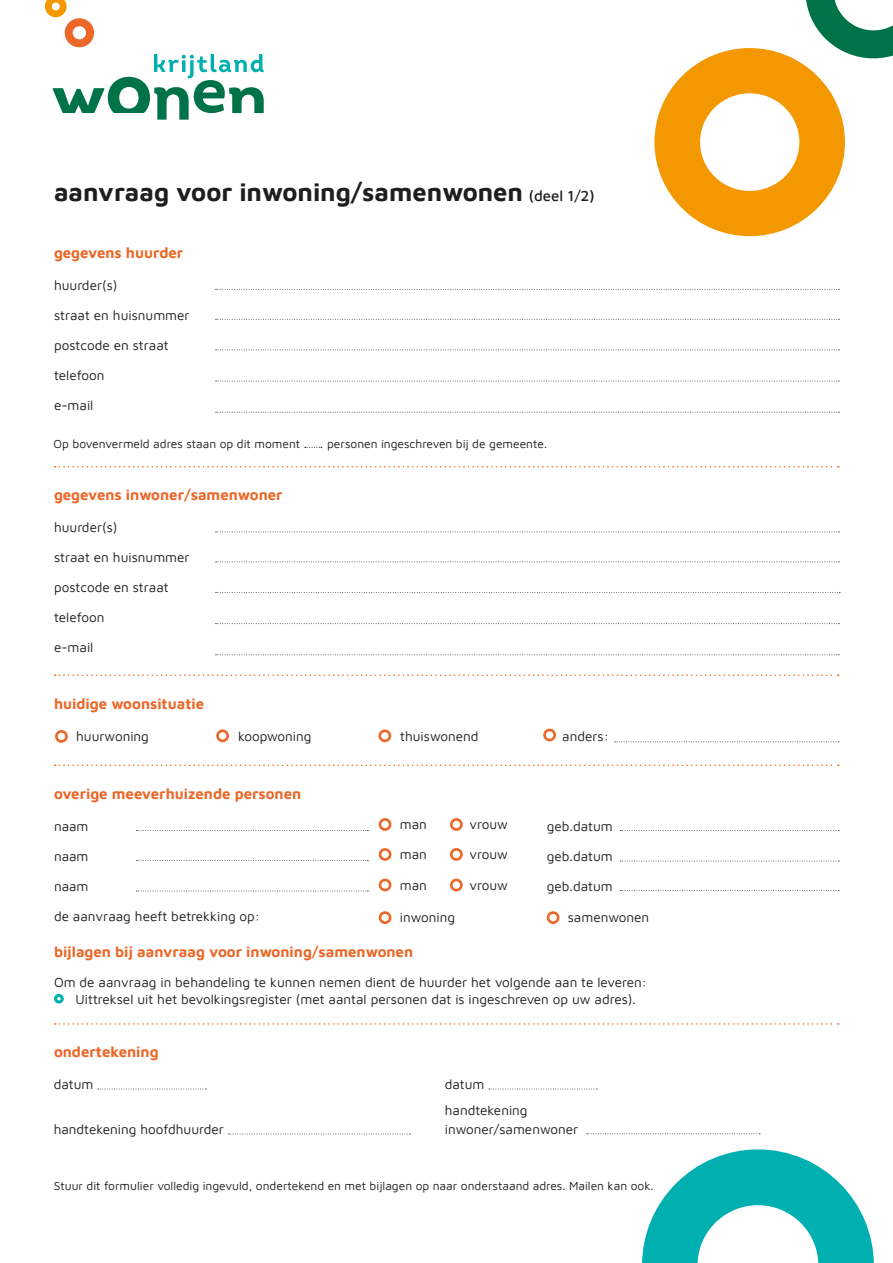
<style>
.page{position:relative;width:893px;height:1263px;background:#fff}
.page>*{position:absolute;margin:0;border:0;box-sizing:border-box;transform-origin:0 0}
.t1{font:700 25.5px "Maven Pro";color:#1e1e1b}
.t2{font:700 15px "Maven Pro";color:#ec6728}
.t3{font:13.5px/16.5px "Maven Pro";color:#1e1e1b}
.t4{font:12px "Maven Pro";color:#1e1e1b}
.s1{font-weight:500;font-size:15px}
</style>
<div class="page">
<svg style="left:98px;top:1089px;width:108px;height:1px"></svg>
<svg style="left:228px;top:1134px;width:182px;height:1px"></svg>
<svg style="left:642px;top:1149px;width:232px;height:114px"></svg>
<svg style="left:53px;top:54px;width:211px;height:66px"></svg>
<svg style="left:45px;top:0;width:49px;height:47px"></svg>
<svg style="left:654px;top:0;width:239px;height:236px"></svg>
<svg style="left:216px;top:289px;width:623px;height:1px"></svg>
<svg style="left:216px;top:349px;width:624px;height:1px"></svg>
<svg style="left:216px;top:381px;width:623px;height:1px"></svg>
<svg style="left:216px;top:412px;width:623px;height:1px"></svg>
<svg style="left:216px;top:319px;width:623px;height:1px"></svg>
<svg style="left:55px;top:730px;width:13px;height:13px"></svg>
<svg style="left:216px;top:729px;width:13px;height:13px"></svg>
<svg style="left:378px;top:729px;width:13px;height:13px"></svg>
<svg style="left:543px;top:729px;width:13px;height:12px"></svg>
<svg style="left:614px;top:741px;width:225px;height:1px"></svg>
<svg style="left:305px;top:447px;width:17px;height:1px"></svg>
<svg style="left:136px;top:830px;width:232px;height:1px"></svg>
<svg style="left:136px;top:891px;width:232px;height:1px"></svg>
<svg style="left:620px;top:861px;width:219px;height:1px"></svg>
<svg style="left:620px;top:890px;width:219px;height:1px"></svg>
<svg style="left:136px;top:860px;width:232px;height:1px"></svg>
<svg style="left:620px;top:830px;width:219px;height:1px"></svg>
<svg style="left:379px;top:818px;width:12px;height:13px"></svg>
<svg style="left:450px;top:818px;width:13px;height:13px"></svg>
<svg style="left:379px;top:848px;width:12px;height:13px"></svg>
<svg style="left:450px;top:848px;width:13px;height:13px"></svg>
<svg style="left:379px;top:879px;width:12px;height:12px"></svg>
<svg style="left:450px;top:879px;width:13px;height:12px"></svg>
<svg style="left:379px;top:911px;width:12px;height:13px"></svg>
<svg style="left:547px;top:911px;width:12px;height:13px"></svg>
<svg style="left:55px;top:466px;width:784px;height:1px"></svg>
<svg style="left:55px;top:674px;width:784px;height:2px"></svg>
<svg style="left:55px;top:764px;width:784px;height:2px"></svg>
<svg style="left:55px;top:1023px;width:784px;height:2px"></svg>
<svg style="left:54px;top:994px;width:10px;height:9px"></svg>
<svg style="left:586px;top:1133px;width:174px;height:1px"></svg>
<svg style="left:489px;top:1089px;width:108px;height:1px"></svg>
<svg style="left:216px;top:531px;width:623px;height:1px"></svg>
<svg style="left:216px;top:592px;width:624px;height:1px"></svg>
<svg style="left:216px;top:623px;width:623px;height:1px"></svg>
<svg style="left:216px;top:654px;width:623px;height:1px"></svg>
<svg style="left:216px;top:561px;width:623px;height:1px"></svg>
<h1 class="t1" style="left:54px;top:175px;width:542px">aanvraag voor inwoning/samenwonen <span class="s1">(deel 1/2)</span></h1>
<p class="t2" style="left:54px;top:242px;width:131px">gegevens huurder</p>
<p class="t3" style="left:54px;top:276px;width:65px">huurder(s)</p>
<p class="t3" style="left:54px;top:306px;width:137px">straat en huisnummer</p>
<p class="t3" style="left:54px;top:336px;width:116px">postcode en straat</p>
<p class="t3" style="left:54px;top:366px;width:52px">telefoon</p>
<p class="t3" style="left:54px;top:396px;width:41px">e-mail</p>
<p class="t4" style="left:54px;top:435px;width:248px">Op bovenvermeld adres staan op dit moment</p>
<p class="t4" style="left:327px;top:435px;width:222px">personen ingeschreven bij de gemeente.</p>
<p class="t2" style="left:54px;top:485px;width:230px">gegevens inwoner/samenwoner</p>
<p class="t3" style="left:54px;top:518px;width:65px">huurder(s)</p>
<p class="t3" style="left:54px;top:548px;width:137px">straat en huisnummer</p>
<p class="t3" style="left:54px;top:578px;width:116px">postcode en straat</p>
<p class="t3" style="left:54px;top:608px;width:52px">telefoon</p>
<p class="t3" style="left:54px;top:638px;width:41px">e-mail</p>
<p class="t2" style="left:54px;top:693px;width:152px">huidige woonsituatie</p>
<p class="t3" style="left:76px;top:727px;width:74px">huurwoning</p>
<p class="t3" style="left:238px;top:727px;width:75px">koopwoning</p>
<p class="t3" style="left:400px;top:727px;width:80px">thuiswonend</p>
<p class="t3" style="left:562px;top:727px;width:48px">anders:</p>
<p class="t2" style="left:54px;top:783px;width:249px">overige meeverhuizende personen</p>
<p class="t3" style="left:547px;top:817px;width:68px">geb.datum</p>
<p class="t3" style="left:547px;top:847px;width:68px">geb.datum</p>
<p class="t3" style="left:547px;top:877px;width:68px">geb.datum</p>
<p class="t3" style="left:400px;top:815px;width:29px">man</p>
<p class="t3" style="left:469px;top:815px;width:40px">vrouw</p>
<p class="t3" style="left:400px;top:845px;width:29px">man</p>
<p class="t3" style="left:469px;top:845px;width:40px">vrouw</p>
<p class="t3" style="left:400px;top:876px;width:29px">man</p>
<p class="t3" style="left:469px;top:876px;width:40px">vrouw</p>
<p class="t3" style="left:400px;top:908px;width:57px">inwoning</p>
<p class="t3" style="left:568px;top:908px;width:83px">samenwonen</p>
<p class="t2" style="left:54px;top:941px;width:361px">bijlagen bij aanvraag voor inwoning/samenwonen</p>
<p class="t3" style="left:76px;top:973px;width:573px;text-indent:-22px">Om de aanvraag in behandeling te kunnen nemen dient de huurder het volgende aan te leveren:<br>Uittreksel uit het bevolkingsregister (met aantal personen dat is ingeschreven op uw adres).</p>
<p class="t3" style="left:54px;top:817px;width:36px">naam</p>
<p class="t3" style="left:54px;top:847px;width:36px">naam</p>
<p class="t3" style="left:54px;top:877px;width:36px">naam</p>
<p class="t3" style="left:54px;top:907px;width:208px">de aanvraag heeft betrekking op:</p>
<p class="t2" style="left:54px;top:1042px;width:106px">ondertekening</p>
<p class="t3" style="left:54px;top:1076px;width:41px">datum</p>
<p class="t3" style="left:54px;top:1121px;width:172px">handtekening hoofdhuurder</p>
<p class="t3" style="left:445px;top:1071px;width:84px;line-height:26px">datum handtekening</p>
<p class="t3" style="left:445px;top:1120px;width:135px">inwoner/samenwoner</p>
<p class="t4" style="left:54px;top:1177px;width:601px">Stuur dit formulier volledig ingevuld, ondertekend en met bijlagen op naar onderstaand adres. Mailen kan ook.</p>
</div>
